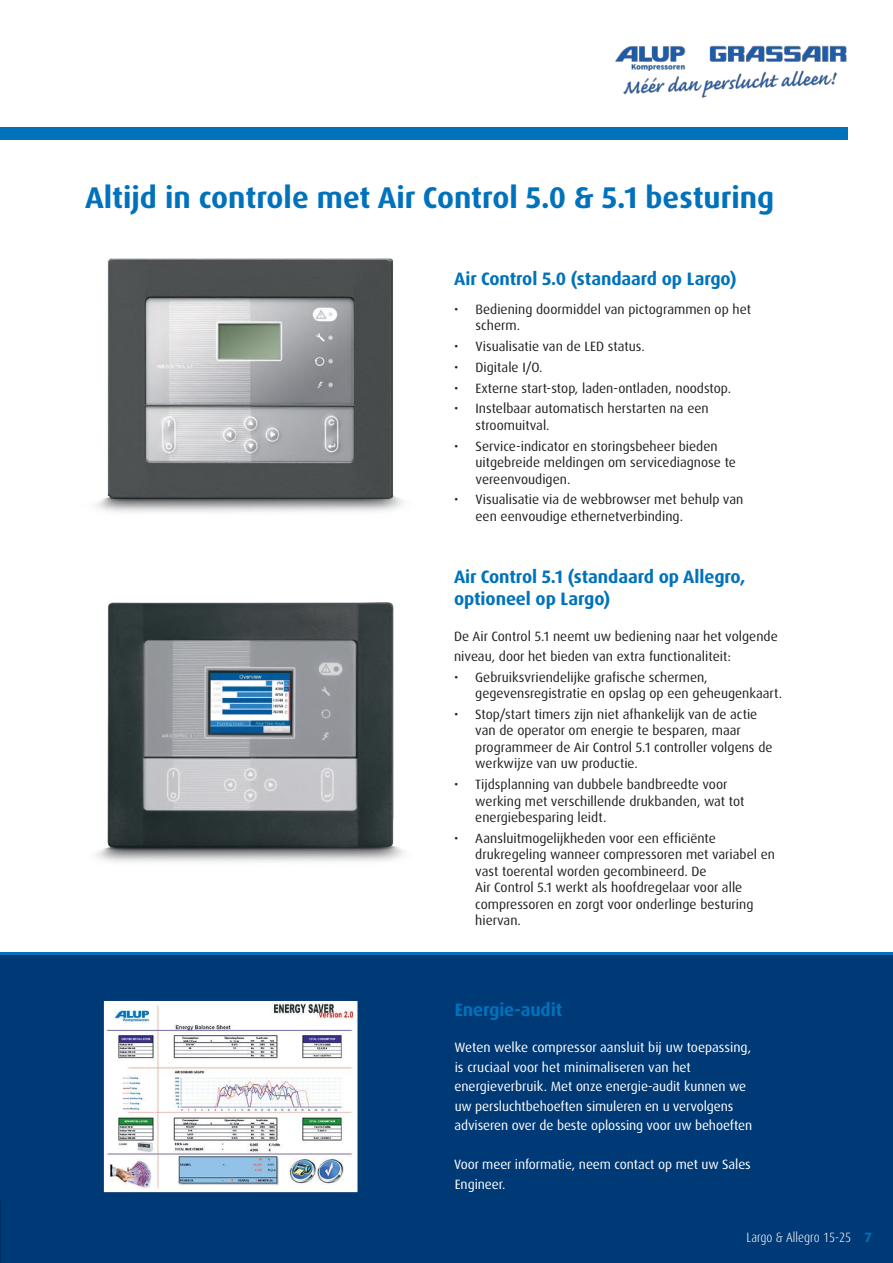
<style>
.page{position:relative;width:893px;height:1263px;background:#fff}
.page>*{position:absolute;margin:0;border:0;box-sizing:border-box;transform-origin:0 0}
.t1{font:700 30px "Dax Pro";color:#0072bc}
.t2{font:700 18px/21.6px "Dax Pro";letter-spacing:-.005em;color:#0072bc}
.t3{font:13.5px/16.5px "Dax Pro";color:#241f1f}
.t4{font:13.5px/19.5px "Dax Pro";letter-spacing:-.005em;color:#fff}
.t5{font:300 condensed 13.5px "Dax Pro";color:#fff}
.s1{font-weight:700;font-stretch:normal;color:#0072bc}
</style>
<div class="page">
<div style="left:0;top:128px;width:848px;height:12px;background:#0072bc"></div>
<img style="left:614px;top:45px;width:234px;height:83px">
<div style="left:0;top:955px;width:893px;height:308px;background:#003a76"></div>
<hr style="left:0;top:952px;width:893px;height:3px;background:#0072bc">
<img style="left:96px;top:602px;width:308px;height:260px">
<img style="left:96px;top:258px;width:308px;height:254px">
<div style="left:103px;top:1000px;width:256px;height:193px;background:#859eb7"></div>
<img style="left:106px;top:1003px;width:249px;height:187px">
<div style="left:104px;top:1001px;width:253px;height:191px;border:1px solid #fff"></div>
<h1 class="t1" style="left:85px;top:178px;width:691px">Altijd in controle met Air Control 5.0 &amp; 5.1 besturing</h1>
<h2 class="t2" style="left:454px;top:268px;width:284px">Air Control 5.0 (standaard op Largo)</h2>
<p class="t3" style="left:476px;top:301px;width:277px;text-indent:-21px">• Bediening doormiddel van pictogrammen op het scherm.</p>
<p class="t3" style="left:454px;top:338px;width:192px">• Visualisatie van de LED status.</p>
<p class="t3" style="left:454px;top:359px;width:90px">• Digitale I/O.</p>
<p class="t3" style="left:454px;top:380px;width:278px">• Externe start-stop, laden-ontladen, noodstop.</p>
<p class="t3" style="left:476px;top:400px;width:235px;text-indent:-21px">• Instelbaar automatisch herstarten na een stroomuitval.</p>
<p class="t3" style="left:476px;top:438px;width:262px;text-indent:-21px">• Service-indicator en storingsbeheer bieden uitgebreide meldingen om servicediagnose te vereenvoudigen.</p>
<p class="t3" style="left:476px;top:491px;width:269px;text-indent:-21px">• Visualisatie via de webbrowser met behulp van een eenvoudige ethernetverbinding.</p>
<h2 class="t2" style="left:454px;top:566px;width:293px">Air Control 5.1 (standaard op Allegro, optioneel op Largo)</h2>
<p class="t3" style="left:454px;top:627px;width:325px;line-height:19.5px">De Air Control 5.1 neemt uw bediening naar het volgende niveau, door het bieden van extra functionaliteit:</p>
<p class="t3" style="left:475px;top:669px;width:308px;text-indent:-21px">• Gebruiksvriendelijke grafische schermen, gegevensregistratie en opslag op een geheugenkaart.</p>
<p class="t3" style="left:475px;top:706px;width:299px;text-indent:-21px">• Stop/start timers zijn niet afhankelijk van de actie van de operator om energie te besparen, maar programmeer de Air Control 5.1 controller volgens de werkwijze van uw productie.</p>
<p class="t3" style="left:475px;top:776px;width:271px;text-indent:-21px">• Tijdsplanning van dubbele bandbreedte voor werking met verschillende drukbanden, wat tot energiebesparing leidt.</p>
<p class="t3" style="left:475px;top:830px;width:301px;text-indent:-21px">• Aansluitmogelijkheden voor een efficiënte drukregeling wanneer compressoren met variabel en vast toerental worden gecombineerd. De<br>Air Control 5.1 werkt als hoofdregelaar voor alle compressoren en zorgt voor onderlinge besturing hiervan.</p>
<h2 class="t2" style="left:455px;top:998px;width:109px">Energie-audit</h2>
<p class="t4" style="left:454px;top:1038px;width:299px">Weten welke compressor aansluit bij uw toepassing, is cruciaal voor het minimaliseren van het energieverbruik. Met onze energie-audit kunnen we uw persluchtbehoeften simuleren en u vervolgens adviseren over de beste oplossing voor uw behoeften</p>
<p class="t4" style="left:454px;top:1155px;width:298px">Voor meer informatie, neem contact op met uw Sales<br>Engineer.</p>
<p class="t5" style="left:746px;top:1228px;width:127px">Largo &amp; Allegro 15-25 <span class="s1">7</span></p>
</div>
